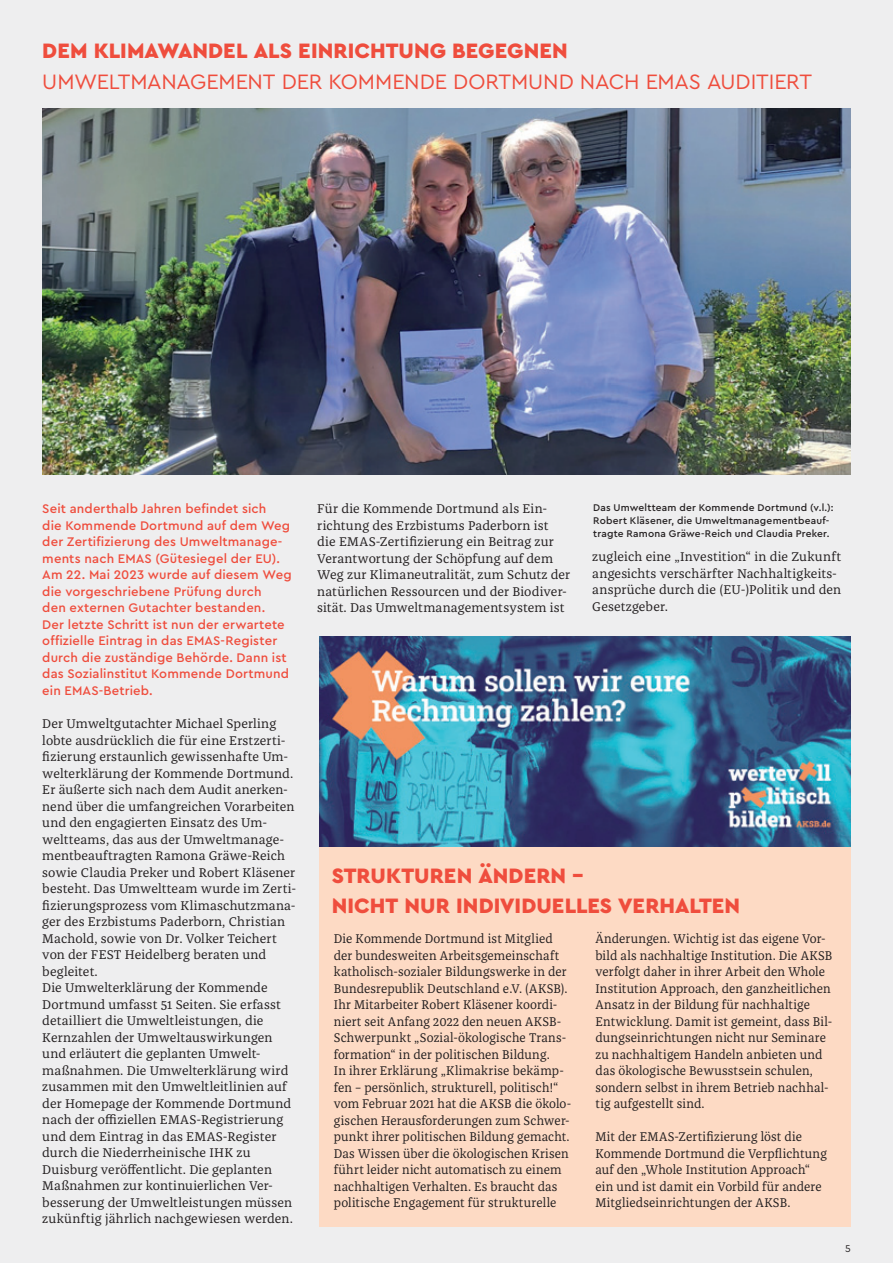
<style>
.page{position:relative;width:893px;height:1263px;background:#eeeeef}
.page>*{position:absolute;margin:0;border:0;box-sizing:border-box;transform-origin:0 0}
.t1{font:900 21.9px "Cera PRO";color:#ef4d3d}
.t2{font:21.9px "Cera PRO";letter-spacing:-.015em;color:#ef4d3d}
.t3{font:13.05px/16.5px "Franziska Pro";letter-spacing:.01em;color:#231f20}
.t4{font:13.05px/16.5px "Franziska Pro";letter-spacing:.01em;color:#231f20;scale:.95 1}
.t5{font:500 13.05px/16.5px "Cera PRO";letter-spacing:.01em;color:#ef4d3d}
.t6{font:500 10.2px/12.8px "Cera PRO";letter-spacing:.02em;color:#231f20}
.t7{font:10.2px "Cera PRO";color:#231f20}
</style>
<div class="page">
<div style="left:319px;top:638px;width:532px;height:588px;background:#fddac4"></div>
<img style="left:319px;top:637px;width:532px;height:209px">
<img style="left:42px;top:108px;width:809px;height:367px">
<h1 class="t1" style="left:42px;top:36px;width:16px">DEM</h1>
<h1 class="t1" style="left:94px;top:36px;width:15px">KLIMAWANDEL</h1>
<h1 class="t1" style="left:254px;top:36px;width:14px">ALS</h1>
<h1 class="t1" style="left:298px;top:36px;width:15px">EINRICHTUNG</h1>
<h1 class="t1" style="left:452px;top:36px;width:16px">BEGEGNEN</h1>
<h1 class="t2" style="left:42px;top:67px;width:31px">UMWELTMANAGEMENT</h1>
<h1 class="t2" style="left:282px;top:67px;width:14px">DER</h1>
<h1 class="t2" style="left:328px;top:67px;width:29px">KOMMENDE</h1>
<h1 class="t2" style="left:453px;top:67px;width:31px">DORTMUND</h1>
<h1 class="t2" style="left:580px;top:67px;width:15px">NACH</h1>
<h1 class="t2" style="left:646px;top:67px;width:74px">EMAS AUDITIERT</h1>
<p class="t5" style="left:42px;top:500px;width:251px">Seit anderthalb Jahren befindet sich<br>die Kommende Dortmund auf dem Weg der Zertifizierung des Umweltmanage&shy;ments nach EMAS (Gütesiegel der EU).<br>Am 22. Mai 2023 wurde auf diesem Weg die vorgeschriebene Prüfung durch<br>den externen Gutachter bestanden.<br>Der letzte Schritt ist nun der erwartete offizielle Eintrag in das EMAS-Register durch die zuständige Behörde. Dann ist das Sozialinstitut Kommende Dortmund ein EMAS-Betrieb.</p>
<p class="t3" style="left:42px;top:716px;width:255px">Der Umweltgutachter Michael Sperling lobte ausdrücklich die für eine Erstzerti&shy;fizierung erstaunlich gewissenhafte Um&shy;welterklärung der Kommende Dortmund.<br>Er äußerte sich nach dem Audit anerken&shy;nend über die umfangreichen Vorarbeiten und den engagierten Einsatz des Um&shy;weltteams, das aus der Umweltmanage&shy;mentbeauftragten Ramona Gräwe-Reich sowie Claudia Preker und Robert Kläsener besteht. Das Umweltteam wurde im Zerti&shy;fizierungsprozess vom Klimaschutzmana&shy;ger des Erzbistums Paderborn, Christian Machold, sowie von Dr. Volker Teichert von der FEST Heidelberg beraten und begleitet.<br>Die Umwelterklärung der Kommende Dortmund umfasst 51 Seiten. Sie erfasst detailliert die Umweltleistungen, die Kernzahlen der Umweltauswirkungen und erläutert die geplanten Umwelt&shy;maßnahmen. Die Umwelterklärung wird zusammen mit den Umweltleitlinien auf der Homepage der Kommende Dortmund nach der offiziellen EMAS-Registrierung und dem Eintrag in das EMAS-Register durch die Niederrheinische IHK zu Duisburg veröffentlicht. Die geplanten Maßnahmen zur kontinuierlichen Ver&shy;besserung der Umweltleistungen müssen zukünftig jährlich nachgewiesen werden.</p>
<p class="t3" style="left:317px;top:500px;width:255px">Für die Kommende Dortmund als Ein&shy;richtung des Erzbistums Paderborn ist<br>die EMAS-Zertifizierung ein Beitrag zur Verantwortung der Schöpfung auf dem Weg zur Klimaneutralität, zum Schutz der natürlichen Ressourcen und der Biodiver&shy;sität. Das Umweltmanagementsystem ist</p>
<p class="t6" style="left:593px;top:501px;width:242px">Das Umweltteam der Kommende Dortmund (v.l.):<br>Robert Kläsener, die Umweltmanagementbeauf&shy;tragte Ramona Gräwe-Reich und Claudia Preker.</p>
<p class="t3" style="left:592px;top:548px;width:250px">zugleich eine „Investition“ in die Zukunft angesichts verschärfter Nachhaltigkeits&shy;ansprüche durch die (EU-)Politik und den Gesetzgeber.</p>
<h1 class="t1" style="left:332px;top:861px;width:15px">STRUKTUREN</h1>
<h1 class="t1" style="left:478px;top:861px;width:16px">ÄNDERN</h1>
<h1 class="t1" style="left:572px;top:861px;width:12px">–</h1>
<h1 class="t1" style="left:332px;top:891px;width:14px">NICHT</h1>
<h1 class="t1" style="left:404px;top:891px;width:16px">NUR</h1>
<h1 class="t1" style="left:456px;top:891px;width:13px">INDIVIDUELLES</h1>
<h1 class="t1" style="left:618px;top:891px;width:15px">VERHALTEN</h1>
<p class="t4" style="left:334px;top:930px;width:251px">Die Kommende Dortmund ist Mitglied der bundesweiten Arbeitsgemeinschaft katholisch-sozialer Bildungswerke in der Bundesrepublik Deutschland e.V. (AKSB).<br>Ihr Mitarbeiter Robert Kläsener koordi&shy;niert seit Anfang 2022 den neuen AKSB-Schwerpunkt „Sozial-ökologische Trans&shy;formation“ in der politischen Bildung.<br>In ihrer Erklärung „Klimakrise bekämp&shy;fen – persönlich, strukturell, politisch!“ vom Februar 2021 hat die AKSB die ökolo&shy;gischen Herausforderungen zum Schwer&shy;punkt ihrer politischen Bildung gemacht.<br>Das Wissen über die ökologischen Krisen führt leider nicht automatisch zu einem nachhaltigen Verhalten. Es braucht das politische Engagement für strukturelle</p>
<p class="t4" style="left:595px;top:930px;width:251px">Änderungen. Wichtig ist das eigene Vor&shy;bild als nachhaltige Institution. Die AKSB verfolgt daher in ihrer Arbeit den Whole Institution Approach, den ganzheitlichen Ansatz in der Bildung für nachhaltige Entwicklung. Damit ist gemeint, dass Bil&shy;dungseinrichtungen nicht nur Seminare zu nachhaltigem Handeln anbieten und das ökologische Bewusstsein schulen, sondern selbst in ihrem Betrieb nachhal&shy;tig aufgestellt sind.</p>
<p class="t4" style="left:595px;top:1128px;width:245px">Mit der EMAS-Zertifizierung löst die Kommende Dortmund die Verpflichtung auf den „Whole Institution Approach“ ein und ist damit ein Vorbild für andere Mitgliedseinrichtungen der AKSB.</p>
<p class="t7" style="left:845px;top:1242px;width:7px">5</p>
</div>
